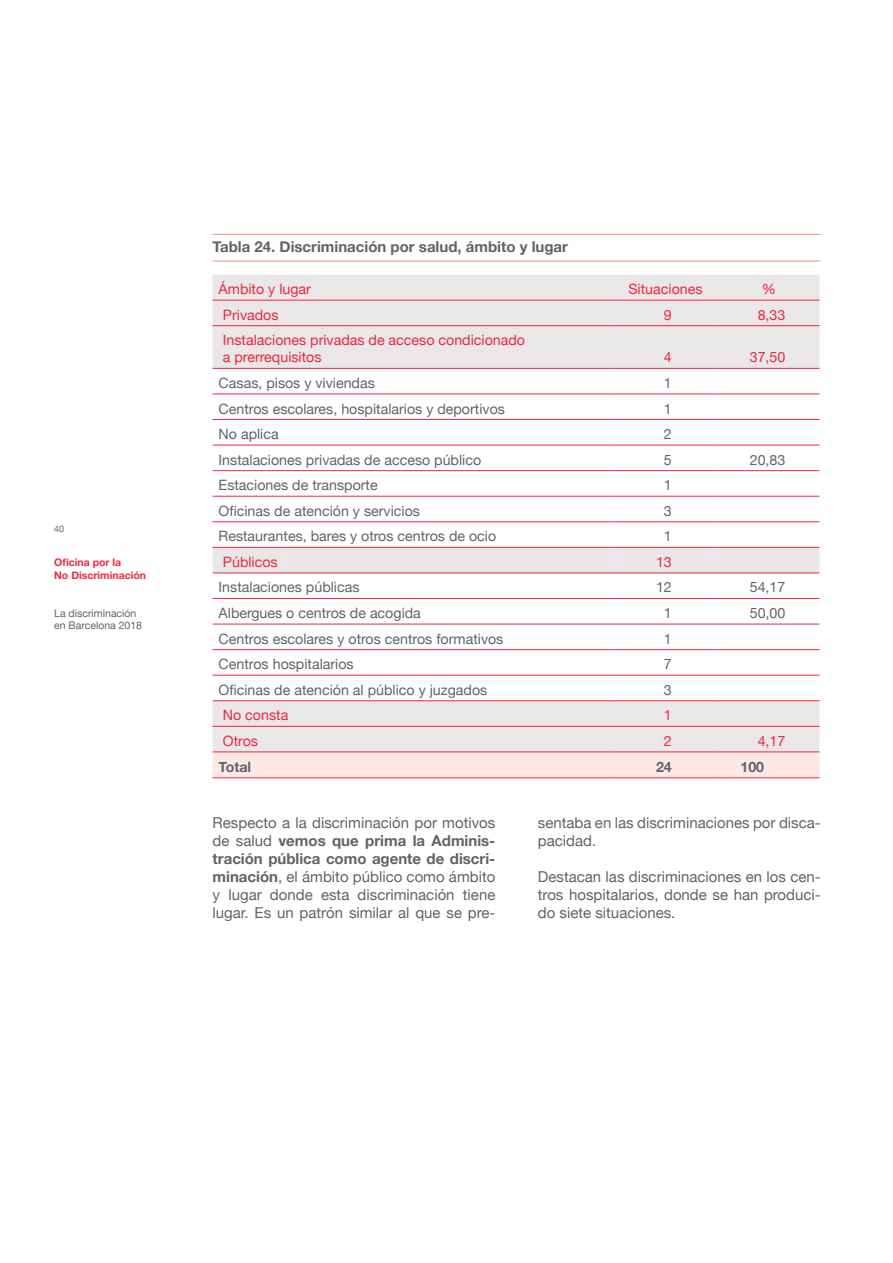
<style>
.page{position:relative;width:893px;height:1263px;background:#fff}
.page>*{position:absolute;margin:0;border:0;box-sizing:border-box;transform-origin:0 0}
.t1{font:15px/18px "Helvetica Neue";color:#606368;text-align:justify}
.t2{font:700 15px "Helvetica Neue";color:#606368}
.t3{font:14.25px "Helvetica Neue";color:#606368}
.t4{font:14.25px/17.1px "Helvetica Neue";color:#ec2840}
.t5{font:700 14.25px "Helvetica Neue";color:#606368}
.t6{font:10.5px/12.6px "Helvetica Neue";color:#606368}
.t7{font:700 10.5px/12.6px "Helvetica Neue";color:#ec2840}
.t8{font:9px "Helvetica Neue";color:#606368}
.s1{font-weight:700}
</style>
<div class="page">
<hr style="left:213px;top:234px;width:608px;height:1px;background:#f49a8c">
<hr style="left:213px;top:261px;width:608px;height:1px;background:#f49a8c">
<svg style="left:213px;top:275px;width:606px;height:477px"></svg>
<div style="left:213px;top:753px;width:606px;height:24px;background:#fde9e3"></div>
<hr style="left:213px;top:300px;width:399px;height:1px;background:#ec2840">
<hr style="left:612px;top:300px;width:107px;height:1px;background:#ec2840">
<hr style="left:719px;top:300px;width:100px;height:1px;background:#ec2840">
<hr style="left:213px;top:325px;width:399px;height:1px;background:#ec2840">
<hr style="left:612px;top:325px;width:107px;height:1px;background:#ec2840">
<hr style="left:719px;top:325px;width:100px;height:1px;background:#ec2840">
<hr style="left:213px;top:368px;width:399px;height:1px;background:#ec2840">
<hr style="left:612px;top:368px;width:107px;height:1px;background:#ec2840">
<hr style="left:719px;top:368px;width:100px;height:1px;background:#ec2840">
<hr style="left:213px;top:394px;width:399px;height:1px;background:#ec2840">
<hr style="left:612px;top:394px;width:107px;height:1px;background:#ec2840">
<hr style="left:719px;top:394px;width:100px;height:1px;background:#ec2840">
<hr style="left:213px;top:419px;width:399px;height:1px;background:#ec2840">
<hr style="left:612px;top:419px;width:107px;height:1px;background:#ec2840">
<hr style="left:719px;top:419px;width:100px;height:1px;background:#ec2840">
<hr style="left:213px;top:445px;width:399px;height:1px;background:#ec2840">
<hr style="left:612px;top:445px;width:107px;height:1px;background:#ec2840">
<hr style="left:719px;top:445px;width:100px;height:1px;background:#ec2840">
<hr style="left:213px;top:470px;width:399px;height:1px;background:#ec2840">
<hr style="left:612px;top:470px;width:107px;height:1px;background:#ec2840">
<hr style="left:719px;top:470px;width:100px;height:1px;background:#ec2840">
<hr style="left:213px;top:496px;width:399px;height:1px;background:#ec2840">
<hr style="left:612px;top:496px;width:107px;height:1px;background:#ec2840">
<hr style="left:719px;top:496px;width:100px;height:1px;background:#ec2840">
<hr style="left:213px;top:521px;width:399px;height:1px;background:#ec2840">
<hr style="left:612px;top:521px;width:107px;height:1px;background:#ec2840">
<hr style="left:719px;top:521px;width:100px;height:1px;background:#ec2840">
<hr style="left:213px;top:547px;width:399px;height:1px;background:#ec2840">
<hr style="left:612px;top:547px;width:107px;height:1px;background:#ec2840">
<hr style="left:719px;top:547px;width:100px;height:1px;background:#ec2840">
<hr style="left:213px;top:573px;width:399px;height:1px;background:#ec2840">
<hr style="left:612px;top:573px;width:107px;height:1px;background:#ec2840">
<hr style="left:719px;top:573px;width:100px;height:1px;background:#ec2840">
<hr style="left:213px;top:598px;width:399px;height:1px;background:#ec2840">
<hr style="left:612px;top:598px;width:107px;height:1px;background:#ec2840">
<hr style="left:719px;top:598px;width:100px;height:1px;background:#ec2840">
<hr style="left:213px;top:624px;width:399px;height:1px;background:#ec2840">
<hr style="left:612px;top:624px;width:107px;height:1px;background:#ec2840">
<hr style="left:719px;top:624px;width:100px;height:1px;background:#ec2840">
<hr style="left:213px;top:649px;width:399px;height:1px;background:#ec2840">
<hr style="left:612px;top:649px;width:107px;height:1px;background:#ec2840">
<hr style="left:719px;top:649px;width:100px;height:1px;background:#ec2840">
<hr style="left:213px;top:675px;width:399px;height:1px;background:#ec2840">
<hr style="left:612px;top:675px;width:107px;height:1px;background:#ec2840">
<hr style="left:719px;top:675px;width:100px;height:1px;background:#ec2840">
<hr style="left:213px;top:700px;width:399px;height:1px;background:#ec2840">
<hr style="left:612px;top:700px;width:107px;height:1px;background:#ec2840">
<hr style="left:719px;top:700px;width:100px;height:1px;background:#ec2840">
<hr style="left:213px;top:726px;width:399px;height:1px;background:#ec2840">
<hr style="left:612px;top:726px;width:107px;height:1px;background:#ec2840">
<hr style="left:719px;top:726px;width:100px;height:1px;background:#ec2840">
<hr style="left:213px;top:752px;width:399px;height:1px;background:#ec2840">
<hr style="left:612px;top:752px;width:107px;height:1px;background:#ec2840">
<hr style="left:719px;top:752px;width:100px;height:1px;background:#ec2840">
<hr style="left:213px;top:777px;width:399px;height:1px;background:#ec2840">
<hr style="left:612px;top:777px;width:107px;height:1px;background:#ec2840">
<hr style="left:719px;top:777px;width:100px;height:1px;background:#ec2840">
<p class="t8" style="left:54px;top:523px;width:12px">40</p>
<p class="t7" style="left:54px;top:556px;width:93px">Oficina por la<br>No Discriminación</p>
<p class="t6" style="left:54px;top:606px;width:89px">La discriminación en Barcelona 2018</p>
<p class="t2" style="left:213px;top:237px;width:357px">Tabla 24. Discriminación por salud, ámbito y lugar</p>
<p class="t4" style="left:219px;top:280px;width:94px">Ámbito y lugar</p>
<p class="t4" style="left:628px;top:280px;width:76px">Situaciones</p>
<p class="t4" style="left:762px;top:280px;width:16px">%</p>
<p class="t4" style="left:223px;top:306px;width:57px">Privados</p>
<p class="t4" style="left:664px;top:306px;width:9px">9</p>
<p class="t4" style="left:758px;top:306px;width:29px">8,33</p>
<p class="t4" style="left:223px;top:331px;width:304px">Instalaciones privadas de acceso condicionado a prerrequisitos</p>
<p class="t4" style="left:664px;top:349px;width:9px">4</p>
<p class="t4" style="left:750px;top:349px;width:37px">37,50</p>
<p class="t3" style="left:219px;top:374px;width:158px">Casas, pisos y viviendas</p>
<p class="t3" style="left:664px;top:374px;width:9px">1</p>
<p class="t3" style="left:219px;top:400px;width:288px">Centros escolares, hospitalarios y deportivos</p>
<p class="t3" style="left:664px;top:400px;width:9px">1</p>
<p class="t3" style="left:219px;top:425px;width:62px">No aplica</p>
<p class="t3" style="left:664px;top:425px;width:9px">2</p>
<p class="t3" style="left:219px;top:451px;width:264px">Instalaciones privadas de acceso público</p>
<p class="t3" style="left:664px;top:451px;width:9px">5</p>
<p class="t3" style="left:750px;top:451px;width:37px">20,83</p>
<p class="t3" style="left:219px;top:477px;width:161px">Estaciones de transporte</p>
<p class="t3" style="left:664px;top:477px;width:9px">1</p>
<p class="t3" style="left:219px;top:502px;width:203px">Oficinas de atención y servicios</p>
<p class="t3" style="left:664px;top:502px;width:9px">3</p>
<p class="t3" style="left:219px;top:528px;width:279px">Restaurantes, bares y otros centros de ocio</p>
<p class="t3" style="left:664px;top:528px;width:9px">1</p>
<p class="t4" style="left:223px;top:553px;width:56px">Públicos</p>
<p class="t4" style="left:656px;top:553px;width:17px">13</p>
<p class="t3" style="left:219px;top:579px;width:142px">Instalaciones públicas</p>
<p class="t3" style="left:656px;top:579px;width:17px">12</p>
<p class="t3" style="left:750px;top:579px;width:37px">54,17</p>
<p class="t3" style="left:219px;top:604px;width:204px">Albergues o centros de acogida</p>
<p class="t3" style="left:664px;top:604px;width:9px">1</p>
<p class="t3" style="left:750px;top:604px;width:37px">50,00</p>
<p class="t3" style="left:219px;top:630px;width:286px">Centros escolares y otros centros formativos</p>
<p class="t3" style="left:664px;top:630px;width:9px">1</p>
<p class="t3" style="left:219px;top:656px;width:137px">Centros hospitalarios</p>
<p class="t3" style="left:664px;top:656px;width:9px">7</p>
<p class="t3" style="left:219px;top:681px;width:270px">Oficinas de atención al público y juzgados</p>
<p class="t3" style="left:664px;top:681px;width:9px">3</p>
<p class="t4" style="left:223px;top:706px;width:67px">No consta</p>
<p class="t4" style="left:664px;top:706px;width:9px">1</p>
<p class="t4" style="left:223px;top:732px;width:37px">Otros</p>
<p class="t4" style="left:664px;top:732px;width:9px">2</p>
<p class="t4" style="left:758px;top:732px;width:29px">4,17</p>
<p class="t5" style="left:219px;top:758px;width:34px">Total</p>
<p class="t5" style="left:656px;top:758px;width:17px">24</p>
<p class="t5" style="left:740px;top:758px;width:25px">100</p>
<p class="t1" style="left:213px;top:813px;width:284px">Respecto a la discriminación por motivos de salud <span class="s1">vemos que prima la Adminis&shy;tración pública como agente de discri&shy;minación</span>, el ámbito público como ámbito y lugar donde esta discriminación tiene lugar. Es un patrón similar al que se pre-</p>
<p class="t1" style="left:538px;top:813px;width:284px">sentaba en las discriminaciones por disca&shy;pacidad.</p>
<p class="t1" style="left:538px;top:867px;width:284px">Destacan las discriminaciones en los cen&shy;tros hospitalarios, donde se han produci&shy;do siete situaciones.</p>
</div>
